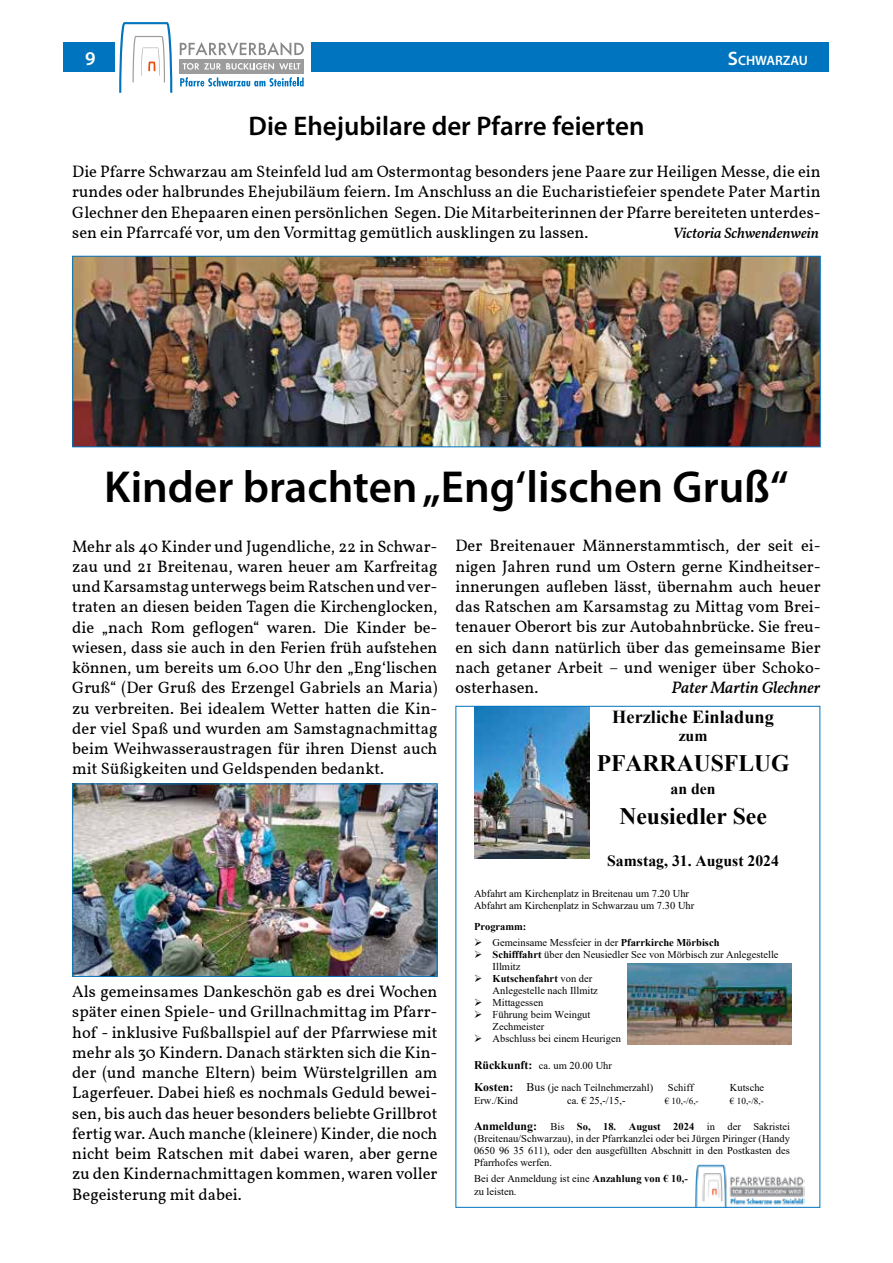
<style>
.page{position:relative;width:893px;height:1263px;background:#fff}
.page>*{position:absolute;margin:0;border:0;box-sizing:border-box;transform-origin:0 0}
.t1{font:600 45px "Myriad Pro";color:#000}
.t2{font:600 27px "Myriad Pro";color:#000}
.t3{font:700 23.55px "Times New Roman";color:#000}
.t4{font:600 19.5px "Myriad Pro";color:#fff}
.t5{font:700 18.3px "Times New Roman";color:#000}
.t6{font:16.5px/20.2px "Vollkorn";color:#000;text-align:justify}
.t7{font:italic 500 16.5px "Vollkorn";color:#000}
.t8{font:700 15.75px "Times New Roman";color:#000}
.t9{font:italic 500 15px "Vollkorn";color:#000}
.t10{font:600 13.65px "Myriad Pro";color:#fff}
.t11{font:10.5px/12px "Times New Roman";color:#000}
.t12{font:700 10.5px "Times New Roman";color:#000}
.t13{font:9.15px "Times New Roman";color:#000}
.s1{font-size:19.5px}
.s2{font-weight:700}
.s3{font-weight:700;font-size:11.85px}
.s4{font-size:11.85px}
</style>
<div class="page">
<div style="left:64px;top:43px;width:765px;height:29px;background:#0074be"></div>
<div style="left:115px;top:22px;width:195px;height:71px;background:#fff"></div>
<div style="left:179px;top:59px;width:125px;height:15px;background:#9c9c9d"></div>
<svg style="left:183px;top:63px;width:117px;height:7px"></svg>
<svg style="left:180px;top:42px;width:124px;height:14px"></svg>
<svg style="left:119px;top:22px;width:53px;height:71px"></svg>
<svg style="left:180px;top:77px;width:124px;height:10px"></svg>
<img style="left:74px;top:258px;width:745px;height:187px">
<div style="left:72px;top:256px;width:749px;height:191px;border:1px solid #0074be"></div>
<img style="left:695px;top:1164px;width:110px;height:42px">
<img style="left:628px;top:963px;width:163px;height:81px">
<img style="left:474px;top:708px;width:115px;height:151px">
<img style="left:74px;top:785px;width:361px;height:190px">
<div style="left:72px;top:783px;width:365px;height:194px;border:1px solid #0074be"></div>
<p class="t4" style="left:85px;top:46px;width:12px">9</p>
<p class="t10" style="left:728px;top:51px;width:81px"><span class="s1">S</span>CHWARZAU</p>
<h2 class="t2" style="left:249px;top:109px;width:397px">Die Ehejubilare der Pfarre feierten</h2>
<p class="t6" style="left:72px;top:160px;width:750px">Die Pfarre Schwarzau am Steinfeld lud am Ostermontag besonders jene Paare zur Heiligen Messe, die ein rundes oder halbrundes Ehejubiläum feiern. Im Anschluss an die Eucharistiefeier spendete Pater Martin Glechner den Ehepaaren einen persönlichen Segen. Die Mitarbeiterinnen der Pfarre bereiteten unterdes&shy;sen ein Pfarrcafé vor, um den Vormittag gemütlich ausklingen zu lassen.</p>
<p class="t9" style="left:673px;top:222px;width:147px">Victoria Schwendenwein</p>
<h1 class="t1" style="left:104px;top:458px;width:686px">Kinder brachten „Eng‘lischen Gruß“</h1>
<p class="t6" style="left:72px;top:535px;width:367px">Mehr als 40 Kinder und Jugendliche, 22 in Schwar&shy;zau und 21 Breitenau, waren heuer am Karfreitag und Karsamstag unterwegs beim Ratschen und ver&shy;traten an diesen beiden Tagen die Kirchenglocken, die „nach Rom geflogen“ waren. Die Kinder be&shy;wiesen, dass sie auch in den Ferien früh aufstehen können, um bereits um 6.00 Uhr den „Eng‘lischen Gruß“ (Der Gruß des Erzengel Gabriels an Maria) zu verbreiten. Bei idealem Wetter hatten die Kin&shy;der viel Spaß und wurden am Samstagnachmittag beim Weihwasseraustragen für ihren Dienst auch mit Süßigkeiten und Geldspenden bedankt.</p>
<p class="t6" style="left:72px;top:980px;width:367px">Als gemeinsames Dankeschön gab es drei Wochen später einen Spiele- und Grillnachmittag im Pfarr&shy;hof - inklusive Fußballspiel auf der Pfarrwiese mit mehr als 30 Kindern. Danach stärkten sich die Kin&shy;der (und manche Eltern) beim Würstelgrillen am Lagerfeuer. Dabei hieß es nochmals Geduld bewei&shy;sen, bis auch das heuer besonders beliebte Grillbrot fertig war. Auch manche (kleinere) Kinder, die noch nicht beim Ratschen mit dabei waren, aber gerne zu den Kindernachmittagen kommen, waren voller Begeisterung mit dabei.</p>
<p class="t6" style="left:455px;top:535px;width:367px">Der Breitenauer Männerstammtisch, der seit ei&shy;nigen Jahren rund um Ostern gerne Kindheitser&shy;innerungen aufleben lässt, übernahm auch heuer das Ratschen am Karsamstag zu Mittag vom Brei&shy;tenauer Oberort bis zur Autobahnbrücke. Sie freu&shy;en sich dann natürlich über das gemeinsame Bier nach getaner Arbeit – und weniger über Schoko&shy;osterhasen.</p>
<p class="t7" style="left:671px;top:675px;width:150px">Pater Martin Glechner</p>
<p class="t5" style="left:612px;top:703px;width:163px">Herzliche Einladung</p>
<p class="t8" style="left:679px;top:725px;width:30px">zum</p>
<h3 class="t3" style="left:597px;top:746px;width:194px">PFARRAUSFLUG</h3>
<p class="t8" style="left:671px;top:778px;width:47px">an den</p>
<h3 class="t3" style="left:619px;top:799px;width:149px">Neusiedler See</h3>
<p class="t8" style="left:607px;top:849px;width:173px">Samstag, 31. August 2024</p>
<p class="t11" style="left:474px;top:887px;width:222px">Abfahrt am Kirchenplatz in Breitenau um 7.20 Uhr<br>Abfahrt am Kirchenplatz in Schwarzau um 7.30 Uhr</p>
<p class="t12" style="left:474px;top:919px;width:54px">Programm:</p>
<p class="t11" style="left:474px;top:936px;width:247px">➢ Gemeinsame Messfeier in der <span class="s2">Pfarrkirche Mörbisch</span></p>
<p class="t11" style="left:493px;top:948px;width:287px;text-indent:-19px">➢ <span class="s2">Schifffahrt</span> über den Neusiedler See von Mörbisch zur Anlegestelle<br>Illmitz</p>
<p class="t11" style="left:493px;top:972px;width:107px;text-indent:-19px">➢ <span class="s2">Kutschenfahrt</span> von der<br>Anlegestelle nach Illmitz</p>
<p class="t11" style="left:474px;top:996px;width:71px">➢ Mittagessen</p>
<p class="t11" style="left:493px;top:1008px;width:99px;text-indent:-19px">➢ Führung beim Weingut<br>Zechmeister</p>
<p class="t11" style="left:474px;top:1032px;width:148px">➢ Abschluss bei einem Heurigen</p>
<p class="t11" style="left:474px;top:1054px;width:181px;line-height:22.4px"><span class="s3">Rückkunft:</span> ca. um 20.00 Uhr<br><span class="s3">Kosten:</span> <span class="s4">Bus</span> (je nach Teilnehmerzahl)</p>
<p class="t11" style="left:668px;top:1081px;width:27px">Schiff</p>
<p class="t11" style="left:730px;top:1081px;width:36px">Kutsche</p>
<p class="t11" style="left:474px;top:1094px;width:45px">Erw./Kind</p>
<p class="t11" style="left:567px;top:1094px;width:60px">ca. € 25,-/15,-</p>
<p class="t13" style="left:665px;top:1094px;width:35px">€ 10,-/6,-</p>
<p class="t13" style="left:730px;top:1094px;width:35px">€ 10,-/8,-</p>
<p class="t11" style="left:474px;top:1120px;width:318px;text-align:justify"><span class="s3">Anmeldung:</span> Bis <span class="s2">So, 18. August 2024</span> in der Sakristei (Breitenau/Schwarzau), in der Pfarrkanzlei oder bei Jürgen Piringer (Handy 0650 96 35 611), oder den ausgefüllten Abschnitt in den Postkasten des Pfarrhofes werfen.</p>
<p class="t11" style="left:474px;top:1172px;width:215px">Bei der Anmeldung ist eine <span class="s2">Anzahlung von € 10,- </span>zu leisten.</p>
</div>
